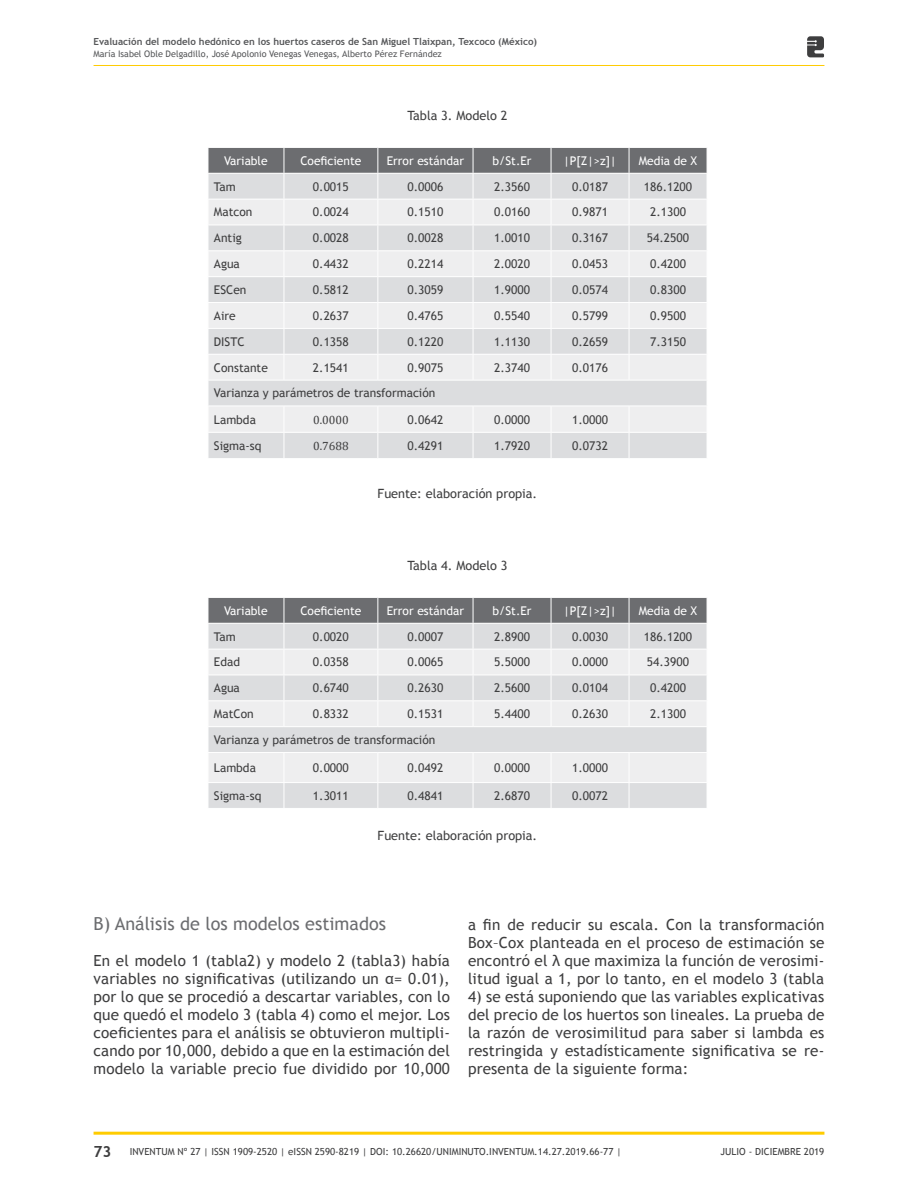
<style>
.page{position:relative;width:918px;height:1188px;background:#fff}
.page>*{position:absolute;margin:0;border:0;box-sizing:border-box;transform-origin:0 0}
.T3{font:18px "Trebuchet MS";color:#6c6d70}
.Parrafo1{font:15.3px/18px "Trebuchet MS";letter-spacing:.01em;color:#3e3e3f;text-align:justify}
.Fuente{font:12.75px "Trebuchet MS";color:#3e3e3f}
.Tit_tabla-fig{font:12.75px "Trebuchet MS";color:#3e3e3f}
.Tex_Tabla{font:12px "Trebuchet MS";color:#3e3e3f}
.Tex_Tabla-2{font:12px "Trebuchet MS";color:#fff}
.Tex_Tabla-3{font:12px "Cambria Math";color:#3e3e3f}
.t1{font:9.75px "Trebuchet MS";color:#3e3e3f}
.t2{font:700 9.75px "Trebuchet MS";color:#57585a}
.t3{font:9px "Trebuchet MS";color:#57585a}
.s1{font-weight:700;font-size:15.3px}
</style>
<div class="page">
<hr style="left:94px;top:1132px;width:730px;height:3px;background:#fc0">
<hr style="left:94px;top:65px;width:730px;height:1px;background:#fc0">
<svg style="left:807px;top:36px;width:17px;height:22px"></svg>
<svg style="left:208px;top:147px;width:499px;height:311px;background:#dcdcde"></svg>
<svg style="left:208px;top:597px;width:499px;height:211px;background:#d7d7d9"></svg>
<p class="t2" style="left:94px;top:35px;width:445px">Evaluación del modelo hedónico en los huertos caseros de San Miguel Tlaixpan, Texcoco (México)</p>
<p class="t3" style="left:94px;top:49px;width:350px">María Isabel Oble Delgadillo, José Apolonio Venegas Venegas, Alberto Pérez Fernández</p>
<p class="Tit_tabla-fig" style="left:407px;top:108px;width:102px">Tabla 3. Modelo 2</p>
<p class="Tex_Tabla-2" style="left:224px;top:153px;width:45px">Variable</p>
<p class="Tex_Tabla-2" style="left:300px;top:153px;width:62px">Coeficiente</p>
<p class="Tex_Tabla-2" style="left:387px;top:153px;width:79px">Error estándar</p>
<p class="Tex_Tabla-2" style="left:493px;top:153px;width:40px">b/St.Er</p>
<p class="Tex_Tabla-2" style="left:564px;top:153px;width:54px">|P[Z|&gt;z]|</p>
<p class="Tex_Tabla-2" style="left:639px;top:153px;width:60px">Media de X</p>
<p class="Tex_Tabla" style="left:214px;top:179px;width:23px">Tam</p>
<p class="Tex_Tabla" style="left:313px;top:179px;width:37px">0.0015</p>
<p class="Tex_Tabla" style="left:408px;top:179px;width:37px">0.0006</p>
<p class="Tex_Tabla" style="left:494px;top:179px;width:37px">2.3560</p>
<p class="Tex_Tabla" style="left:572px;top:179px;width:37px">0.0187</p>
<p class="Tex_Tabla" style="left:644px;top:179px;width:50px">186.1200</p>
<p class="Tex_Tabla" style="left:214px;top:205px;width:40px">Matcon</p>
<p class="Tex_Tabla" style="left:313px;top:205px;width:37px">0.0024</p>
<p class="Tex_Tabla" style="left:408px;top:205px;width:37px">0.1510</p>
<p class="Tex_Tabla" style="left:494px;top:205px;width:37px">0.0160</p>
<p class="Tex_Tabla" style="left:572px;top:205px;width:37px">0.9871</p>
<p class="Tex_Tabla" style="left:650px;top:205px;width:37px">2.1300</p>
<p class="Tex_Tabla" style="left:214px;top:231px;width:29px">Antig</p>
<p class="Tex_Tabla" style="left:313px;top:231px;width:37px">0.0028</p>
<p class="Tex_Tabla" style="left:408px;top:231px;width:37px">0.0028</p>
<p class="Tex_Tabla" style="left:494px;top:231px;width:37px">1.0010</p>
<p class="Tex_Tabla" style="left:572px;top:231px;width:37px">0.3167</p>
<p class="Tex_Tabla" style="left:647px;top:231px;width:44px">54.2500</p>
<p class="Tex_Tabla" style="left:214px;top:257px;width:27px">Agua</p>
<p class="Tex_Tabla" style="left:313px;top:257px;width:37px">0.4432</p>
<p class="Tex_Tabla" style="left:408px;top:257px;width:37px">0.2214</p>
<p class="Tex_Tabla" style="left:494px;top:257px;width:37px">2.0020</p>
<p class="Tex_Tabla" style="left:572px;top:257px;width:37px">0.0453</p>
<p class="Tex_Tabla" style="left:650px;top:257px;width:37px">0.4200</p>
<p class="Tex_Tabla" style="left:214px;top:283px;width:34px">ESCen</p>
<p class="Tex_Tabla" style="left:313px;top:283px;width:37px">0.5812</p>
<p class="Tex_Tabla" style="left:408px;top:283px;width:37px">0.3059</p>
<p class="Tex_Tabla" style="left:494px;top:283px;width:37px">1.9000</p>
<p class="Tex_Tabla" style="left:572px;top:283px;width:37px">0.0574</p>
<p class="Tex_Tabla" style="left:650px;top:283px;width:37px">0.8300</p>
<p class="Tex_Tabla" style="left:214px;top:309px;width:23px">Aire</p>
<p class="Tex_Tabla" style="left:313px;top:309px;width:37px">0.2637</p>
<p class="Tex_Tabla" style="left:408px;top:309px;width:37px">0.4765</p>
<p class="Tex_Tabla" style="left:494px;top:309px;width:37px">0.5540</p>
<p class="Tex_Tabla" style="left:572px;top:309px;width:37px">0.5799</p>
<p class="Tex_Tabla" style="left:650px;top:309px;width:37px">0.9500</p>
<p class="Tex_Tabla" style="left:214px;top:334px;width:32px">DISTC</p>
<p class="Tex_Tabla" style="left:313px;top:334px;width:37px">0.1358</p>
<p class="Tex_Tabla" style="left:408px;top:334px;width:37px">0.1220</p>
<p class="Tex_Tabla" style="left:494px;top:334px;width:37px">1.1130</p>
<p class="Tex_Tabla" style="left:572px;top:334px;width:37px">0.2659</p>
<p class="Tex_Tabla" style="left:650px;top:334px;width:37px">7.3150</p>
<p class="Tex_Tabla" style="left:214px;top:360px;width:55px">Constante</p>
<p class="Tex_Tabla" style="left:313px;top:360px;width:37px">2.1541</p>
<p class="Tex_Tabla" style="left:408px;top:360px;width:37px">0.9075</p>
<p class="Tex_Tabla" style="left:494px;top:360px;width:37px">2.3740</p>
<p class="Tex_Tabla" style="left:572px;top:360px;width:37px">0.0176</p>
<p class="Tex_Tabla" style="left:214px;top:386px;width:223px">Varianza y parámetros de transformación</p>
<p class="Tex_Tabla" style="left:214px;top:412px;width:43px">Lambda</p>
<p class="Tex_Tabla-3" style="left:313px;top:413px;width:37px">0.0000</p>
<p class="Tex_Tabla" style="left:408px;top:412px;width:37px">0.0642</p>
<p class="Tex_Tabla" style="left:494px;top:412px;width:37px">0.0000</p>
<p class="Tex_Tabla" style="left:572px;top:412px;width:37px">1.0000</p>
<p class="Tex_Tabla" style="left:214px;top:439px;width:49px">Sigma-sq</p>
<p class="Tex_Tabla-3" style="left:313px;top:439px;width:37px">0.7688</p>
<p class="Tex_Tabla" style="left:408px;top:439px;width:37px">0.4291</p>
<p class="Tex_Tabla" style="left:494px;top:439px;width:37px">1.7920</p>
<p class="Tex_Tabla" style="left:572px;top:439px;width:37px">0.0732</p>
<p class="Fuente" style="left:378px;top:486px;width:161px">Fuente: elaboración propia.</p>
<p class="Tit_tabla-fig" style="left:407px;top:558px;width:102px">Tabla 4. Modelo 3</p>
<p class="Tex_Tabla-2" style="left:224px;top:603px;width:45px">Variable</p>
<p class="Tex_Tabla-2" style="left:300px;top:603px;width:62px">Coeficiente</p>
<p class="Tex_Tabla-2" style="left:387px;top:603px;width:79px">Error estándar</p>
<p class="Tex_Tabla-2" style="left:493px;top:603px;width:40px">b/St.Er</p>
<p class="Tex_Tabla-2" style="left:564px;top:603px;width:54px">|P[Z|&gt;z]|</p>
<p class="Tex_Tabla-2" style="left:639px;top:603px;width:60px">Media de X</p>
<p class="Tex_Tabla" style="left:214px;top:629px;width:23px">Tam</p>
<p class="Tex_Tabla" style="left:313px;top:629px;width:37px">0.0020</p>
<p class="Tex_Tabla" style="left:408px;top:629px;width:37px">0.0007</p>
<p class="Tex_Tabla" style="left:494px;top:629px;width:37px">2.8900</p>
<p class="Tex_Tabla" style="left:572px;top:629px;width:37px">0.0030</p>
<p class="Tex_Tabla" style="left:644px;top:629px;width:50px">186.1200</p>
<p class="Tex_Tabla" style="left:214px;top:655px;width:28px">Edad</p>
<p class="Tex_Tabla" style="left:313px;top:655px;width:37px">0.0358</p>
<p class="Tex_Tabla" style="left:408px;top:655px;width:37px">0.0065</p>
<p class="Tex_Tabla" style="left:494px;top:655px;width:37px">5.5000</p>
<p class="Tex_Tabla" style="left:572px;top:655px;width:37px">0.0000</p>
<p class="Tex_Tabla" style="left:647px;top:655px;width:44px">54.3900</p>
<p class="Tex_Tabla" style="left:214px;top:681px;width:27px">Agua</p>
<p class="Tex_Tabla" style="left:313px;top:681px;width:37px">0.6740</p>
<p class="Tex_Tabla" style="left:408px;top:681px;width:37px">0.2630</p>
<p class="Tex_Tabla" style="left:494px;top:681px;width:37px">2.5600</p>
<p class="Tex_Tabla" style="left:572px;top:681px;width:37px">0.0104</p>
<p class="Tex_Tabla" style="left:650px;top:681px;width:37px">0.4200</p>
<p class="Tex_Tabla" style="left:214px;top:707px;width:41px">MatCon</p>
<p class="Tex_Tabla" style="left:313px;top:707px;width:37px">0.8332</p>
<p class="Tex_Tabla" style="left:408px;top:707px;width:37px">0.1531</p>
<p class="Tex_Tabla" style="left:494px;top:707px;width:37px">5.4400</p>
<p class="Tex_Tabla" style="left:572px;top:707px;width:37px">0.2630</p>
<p class="Tex_Tabla" style="left:650px;top:707px;width:37px">2.1300</p>
<p class="Tex_Tabla" style="left:214px;top:733px;width:223px">Varianza y parámetros de transformación</p>
<p class="Tex_Tabla" style="left:214px;top:761px;width:43px">Lambda</p>
<p class="Tex_Tabla" style="left:313px;top:761px;width:37px">0.0000</p>
<p class="Tex_Tabla" style="left:408px;top:761px;width:37px">0.0492</p>
<p class="Tex_Tabla" style="left:494px;top:761px;width:37px">0.0000</p>
<p class="Tex_Tabla" style="left:572px;top:761px;width:37px">1.0000</p>
<p class="Tex_Tabla" style="left:214px;top:789px;width:49px">Sigma-sq</p>
<p class="Tex_Tabla" style="left:313px;top:789px;width:37px">1.3011</p>
<p class="Tex_Tabla" style="left:408px;top:789px;width:37px">0.4841</p>
<p class="Tex_Tabla" style="left:494px;top:789px;width:37px">2.6870</p>
<p class="Tex_Tabla" style="left:572px;top:789px;width:37px">0.0072</p>
<p class="Fuente" style="left:378px;top:828px;width:161px">Fuente: elaboración propia.</p>
<p class="T3" style="left:94px;top:913px;width:294px">B) Análisis de los modelos estimados</p>
<p class="Parrafo1" style="left:94px;top:952px;width:358px">En el modelo 1 (tabla2) y modelo 2 (tabla3) había variables no significativas (utilizando un α= 0.01), por lo que se procedió a descartar variables, con lo que quedó el modelo 3 (tabla 4) como el mejor. Los coeficientes para el análisis se obtuvieron multipli&shy;cando por 10,000, debido a que en la estimación del modelo la variable precio fue dividido por 10,000</p>
<p class="Parrafo1" style="left:468px;top:916px;width:358px">a fin de reducir su escala. Con la transformación Box–Cox planteada en el proceso de estimación se encontró el λ que maximiza la función de verosimi&shy;litud igual a 1, por lo tanto, en el modelo 3 (tabla</p>
<p class="Parrafo1" style="left:468px;top:988px;width:358px">4) se está suponiendo que las variables explicativas del precio de los huertos son lineales. La prueba de la razón de verosimilitud para saber si lambda es restringida y estadísticamente significativa se re&shy;presenta de la siguiente forma:</p>
<p class="t1" style="left:94px;top:1146px;width:530px"><span class="s1">73</span> INVENTUM Nº 27 | ISSN 1909-2520 | eISSN 2590-8219 | DOI: 10.26620/UNIMINUTO.INVENTUM.14.27.2019.66-77 |</p>
<p class="t1" style="left:721px;top:1146px;width:105px">JULIO - DICIEMBRE 2019</p>
</div>
